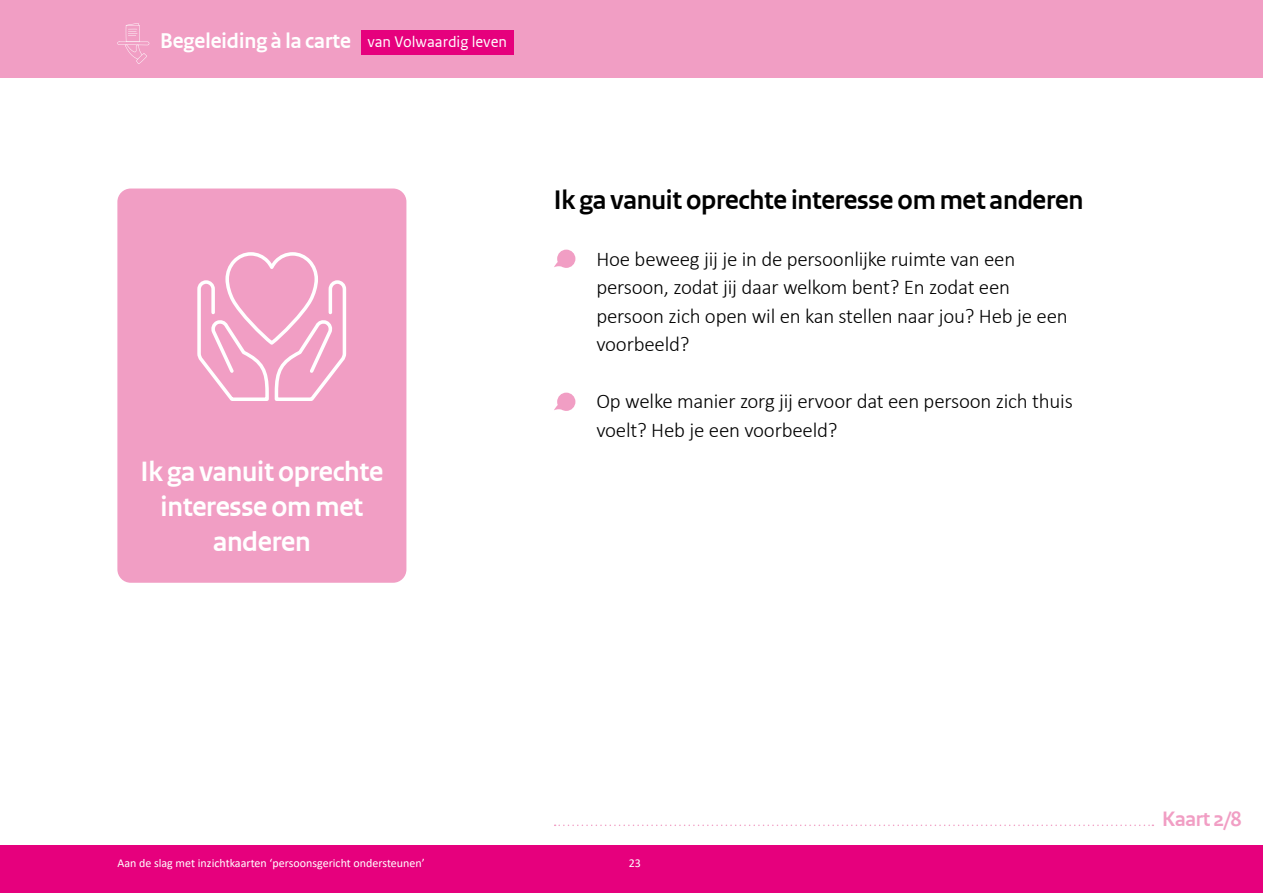
<style>
.page{position:relative;width:1263px;height:893px;background:#fff}
.page>*{position:absolute;margin:0;border:0;box-sizing:border-box;transform-origin:0 0}
.t1{font:700 28.2px/35.1px "Rijksoverheid Sans Heading";letter-spacing:-.01em;color:#fff;text-align:center}
.t2{font:700 27px "Rijksoverheid Sans Heading";letter-spacing:-.01em;color:#000}
.t3{font:700 21.45px "Rijksoverheid Sans Heading";color:#fff}
.t4{font:300 21px/28.5px "Calibri";letter-spacing:-.01em;color:#000}
.t5{font:700 21px "Rijksoverheid Sans Heading";letter-spacing:-.01em;color:#f19ec4}
.t6{font:12px "Calibri";color:#fff}
.s1{font-family:"Rijksoverheid Sans Text";font-weight:400;font-size:14.55px}
</style>
<div class="page">
<div style="left:0;top:845px;width:1263px;height:48px;background:#e6007d"></div>
<div style="left:0;top:0;width:1263px;height:78px;background:#f19ec4"></div>
<div style="left:361px;top:30px;width:152px;height:25px;background:#e6007d"></div>
<svg style="left:117px;top:23px;width:32px;height:41px"></svg>
<svg style="left:554px;top:250px;width:21px;height:18px"></svg>
<svg style="left:554px;top:393px;width:21px;height:18px"></svg>
<div style="left:117px;top:189px;width:289px;height:394px;background:#f19ec4;border-radius:13px"></div>
<svg style="left:197px;top:252px;width:150px;height:149px"></svg>
<svg style="left:555px;top:824px;width:598px;height:2px"></svg>
<p class="t3" style="left:160px;top:29px;width:348px">Begeleiding à la carte <span class="s1">van Volwaardig leven</span></p>
<h1 class="t1" style="left:141px;top:454px;width:244px">Ik ga vanuit oprechte interesse om met anderen</h1>
<p class="t2" style="left:554px;top:184px;width:531px">Ik ga vanuit oprechte interesse om met anderen</p>
<p class="t4" style="left:596px;top:244px;width:473px">Hoe beweeg jij je in de persoonlijke ruimte van een persoon, zodat jij daar welkom bent? En zodat een persoon zich open wil en kan stellen naar jou? Heb je een voorbeeld?</p>
<p class="t4" style="left:596px;top:387px;width:478px">Op welke manier zorg jij ervoor dat een persoon zich thuis voelt? Heb je een voorbeeld?</p>
<p class="t6" style="left:117px;top:855px;width:309px">Aan de slag met inzichtkaarten ‘persoonsgericht ondersteunen’</p>
<p class="t6" style="left:629px;top:855px;width:14px">23</p>
<p class="t5" style="left:1162px;top:807px;width:81px">Kaart 2/8</p>
</div>
